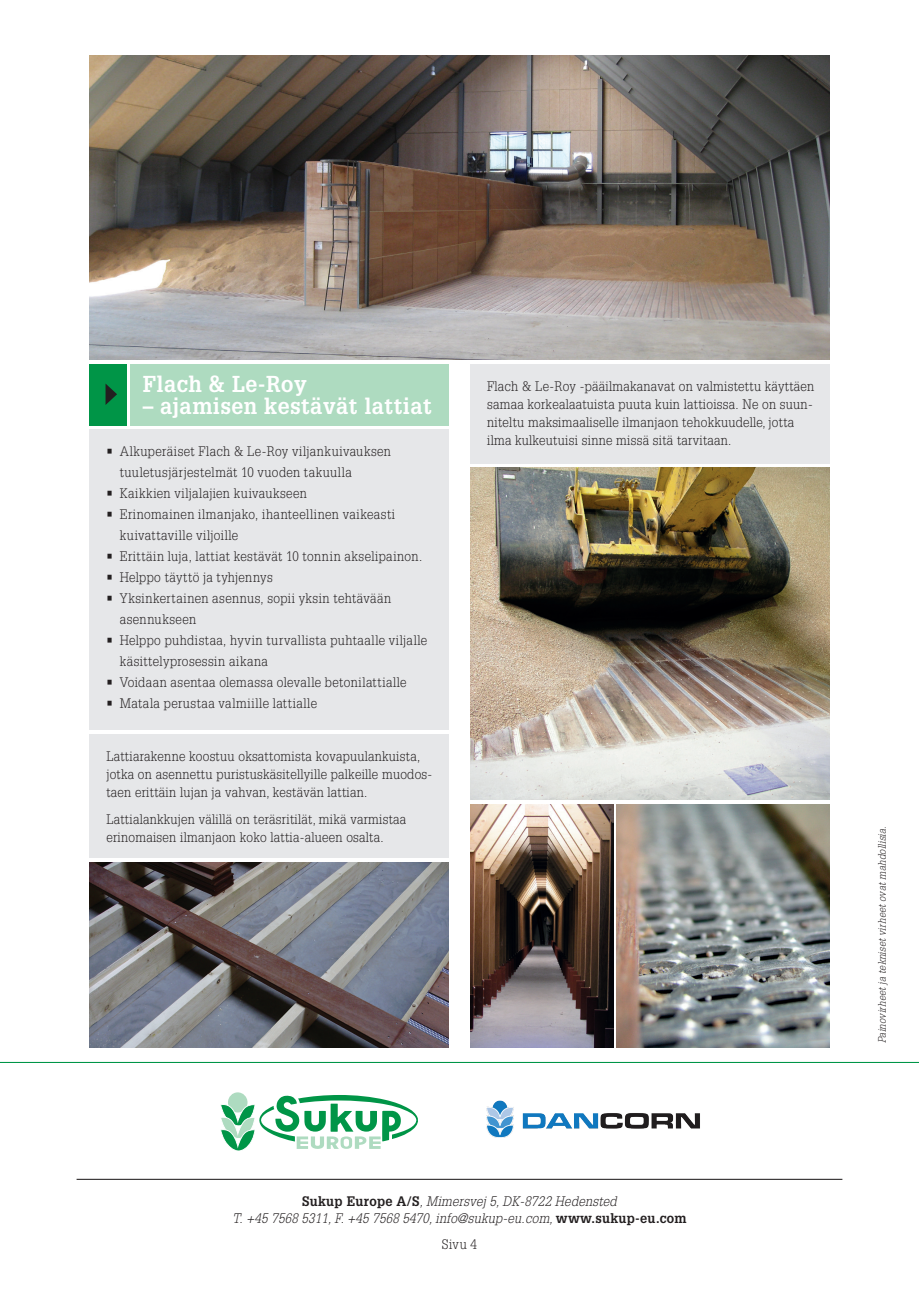
<style>
.page{position:relative;width:919px;height:1289px;background:#fff}
.page>*{position:absolute;margin:0;border:0;box-sizing:border-box;transform-origin:0 0}
.t1{font:700 22.5px "Glypha LT Std";letter-spacing:.02em;color:#fff;scale:.95 1}
.t2{font:300 13.5px/18px "Glypha LT Std";letter-spacing:.02em;color:#231f20;scale:.95 1}
.t3{font:300 13.5px/21px "Glypha LT Std";letter-spacing:.04em;color:#231f20;scale:.95 1}
.t4{font:italic 300 13.5px/16.5px "Glypha LT Std";letter-spacing:.02em;color:#231f20;text-align:center;scale:.95 1}
.t5{font:italic 300 10.5px "Glypha LT Std";letter-spacing:.015em;color:#231f20;scale:.95 1}
.s1{font-weight:700;font-style:normal}
</style>
<div class="page">
<div style="left:89px;top:429px;width:360px;height:300px;background:#e6e7e9"></div>
<div style="left:89px;top:364px;width:37px;height:62px;background:#009547"></div>
<div style="left:130px;top:364px;width:319px;height:62px;background:#aedbc0"></div>
<svg style="left:105px;top:383px;width:12px;height:22px"></svg>
<img style="left:470px;top:468px;width:359px;height:331px">
<img style="left:89px;top:55px;width:740px;height:305px">
<img style="left:470px;top:804px;width:143px;height:243px">
<img style="left:617px;top:804px;width:212px;height:243px">
<div style="left:89px;top:734px;width:360px;height:123px;background:#e6e7e9"></div>
<div style="left:470px;top:364px;width:359px;height:99px;background:#e6e7e9"></div>
<img style="left:89px;top:862px;width:360px;height:185px">
<hr style="left:0;top:1061px;width:918px;height:1px;background:#009547">
<svg style="left:228px;top:1092px;width:19px;height:20px"></svg>
<svg style="left:220px;top:1094px;width:198px;height:57px"></svg>
<img style="left:487px;top:1100px;width:213px;height:37px">
<hr style="left:77px;top:1178px;width:765px;height:1px;background:#231f20">
<h1 class="t1" style="left:143px;top:370px;width:174px">Flach &amp; Le-Roy</h1>
<h1 class="t1" style="left:143px;top:392px;width:306px">– ajamisen kestävät lattiat</h1>
<p class="t2" style="left:120px;top:441px;width:287px;line-height:21px;text-indent:-14px">• Alkuperäiset Flach &amp; Le-Roy viljankuivauksen tuuletusjärjestelmät 10 vuoden takuulla</p>
<p class="t2" style="left:106px;top:484px;width:213px">• Kaikkien viljalajien kuivaukseen</p>
<p class="t2" style="left:120px;top:504px;width:291px;line-height:21px;text-indent:-14px">• Erinomainen ilmanjako, ihanteellinen vaikeasti kuivattaville viljoille</p>
<p class="t2" style="left:106px;top:547px;width:334px">• Erittäin luja, lattiat kestävät 10 tonnin akselipainon.</p>
<p class="t2" style="left:106px;top:568px;width:177px">• Helppo täyttö ja tyhjennys</p>
<p class="t2" style="left:120px;top:588px;width:287px;line-height:21px;text-indent:-14px">• Yksinkertainen asennus, sopii yksin tehtävään asennukseen</p>
<p class="t3" style="left:120px;top:630px;width:325px;text-indent:-14px">• Helppo puhdistaa, hyvin turvallista puhtaalle viljalle käsittelyprosessin aikana</p>
<p class="t2" style="left:106px;top:673px;width:317px">• Voidaan asentaa olemassa olevalle betonilattialle</p>
<p class="t3" style="left:106px;top:693px;width:223px">• Matala perustaa valmiille lattialle</p>
<p class="t2" style="left:106px;top:747px;width:344px">Lattiarakenne koostuu oksattomista kovapuulankuista, jotka on asennettu puristuskäsitellyille palkeille muodos&shy;taen erittäin lujan ja vahvan, kestävän lattian.</p>
<p class="t2" style="left:106px;top:810px;width:317px">Lattialankkujen välillä on teräsritilät, mikä varmistaa erinomaisen ilmanjaon koko lattia-alueen osalta.</p>
<p class="t2" style="left:487px;top:377px;width:346px">Flach &amp; Le-Roy -pääilmakanavat on valmistettu käyttäen samaa korkealaatuista puuta kuin lattioissa. Ne on suun&shy;niteltu maksimaaliselle ilmanjaon tehokkuudelle, jotta ilma kulkeutuisi sinne missä sitä tarvitaan.</p>
<p class="t4" style="left:232px;top:1193px;width:479px"><span class="s1">Sukup Europe A/S</span>, Mimersvej 5, DK-8722 Hedensted<br>T. +45 7568 5311, F. +45 7568 5470, info@sukup-eu.com, <span class="s1">www.sukup-eu.com</span></p>
<p class="t2" style="left:442px;top:1235px;width:38px">Sivu 4</p>
<p class="t5" style="left:876px;top:1043px;width:230px;rotate:-90deg">Painovirheet ja tekniset virheet ovat mahdollisia.</p>
</div>
